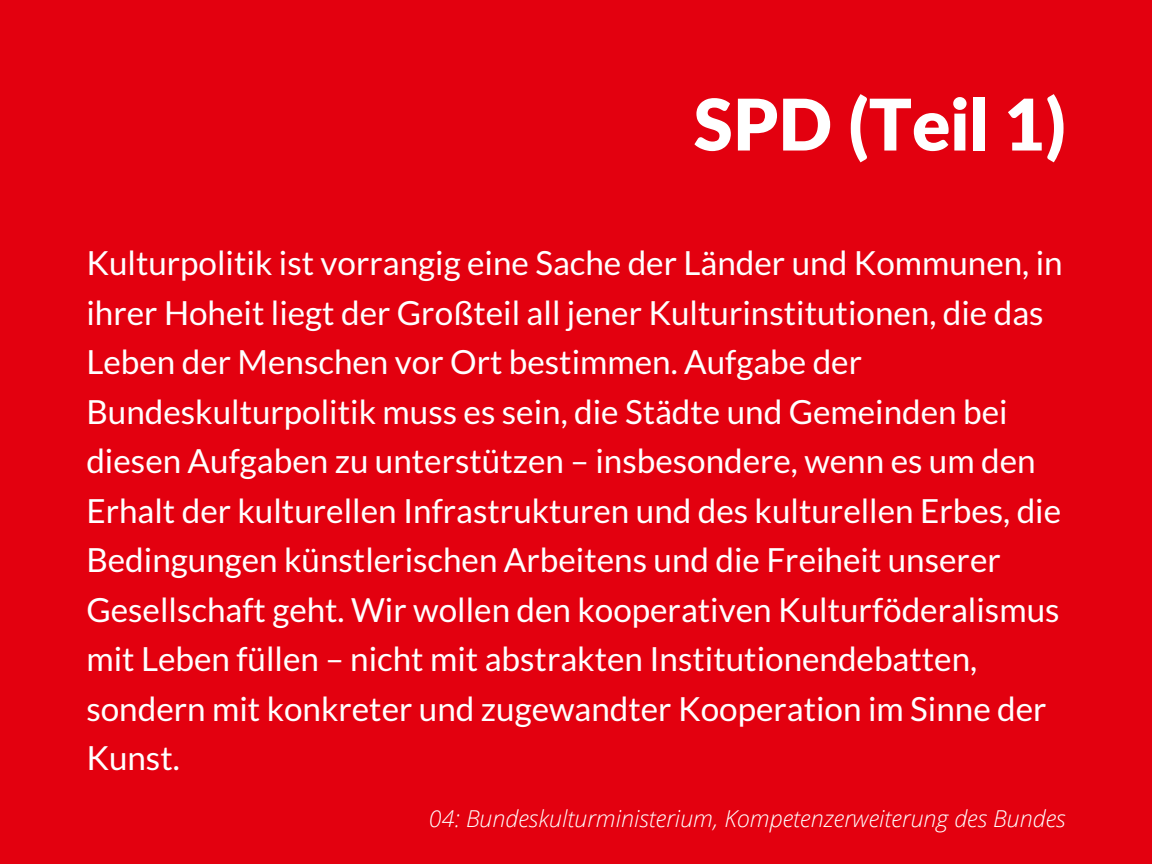
<style>
.page{position:relative;width:1152px;height:864px;background:#e3000f}
.page>*{position:absolute;margin:0;border:0;box-sizing:border-box;transform-origin:0 0}
.t1{font:900 71.1px "Lato Latin";color:#fff}
.t2{font:33.3px/49.5px "Lato";color:#fff}
.t3{font:italic 300 23.25px "Open Sans";color:#fff}
</style>
<div class="page">
<h1 class="t1" style="left:693px;top:93px;width:374px">SPD (Teil 1)</h1>
<p class="t2" style="left:86px;top:238px;width:978px">Kulturpolitik ist vorrangig eine Sache der Länder und Kommunen, in ihrer Hoheit liegt der Großteil all jener Kulturinstitutionen, die das Leben der Menschen vor Ort bestimmen. Aufgabe der Bundeskulturpolitik muss es sein, die Städte und Gemeinden bei diesen Aufgaben zu unterstützen – insbesondere, wenn es um den Erhalt der kulturellen Infrastrukturen und des kulturellen Erbes, die Bedingungen künstlerischen Arbeitens und die Freiheit unserer Gesellschaft geht. Wir wollen den kooperativen Kulturföderalismus mit Leben füllen – nicht mit abstrakten Institutionendebatten, sondern mit konkreter und zugewandter Kooperation im Sinne der Kunst.</p>
<p class="t3" style="left:429px;top:803px;width:638px">04: Bundeskulturministerium, Kompetenzerweiterung des Bundes</p>
</div>
